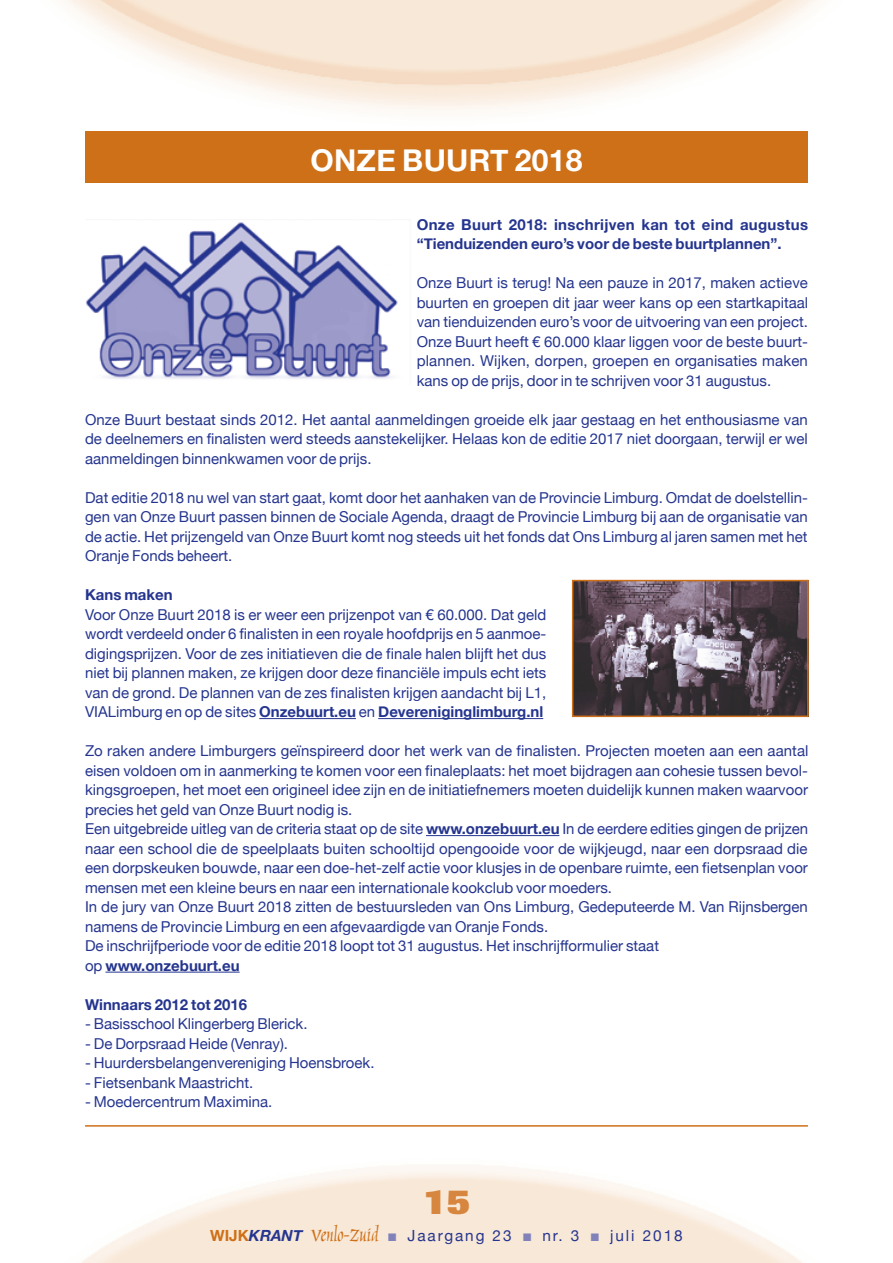
<style>
.page{position:relative;width:893px;height:1263px;background:#fff}
.page>*{position:absolute;margin:0;border:0;box-sizing:border-box;transform-origin:0 0}
.t1{font:800 36px "Imago";color:#d7863f}
.t2{font:700 30px "Helvetica Neue";letter-spacing:.01em;color:#fff}
.t3{font:24.3px "Marigold";color:#ce7018}
.t4{font:15.3px "Helvetica Neue";letter-spacing:.125em;color:#25358f}
.t5{font:15px/19.5px "Helvetica Neue";color:#25358f;text-align:justify}
.t6{font:700 15px/19.5px "Helvetica Neue";letter-spacing:.02em;color:#25358f}
.t7{font:700 15px "Helvetica Neue";color:#25358f}
.s1{font-weight:700}
.s2{font-family:"Helvetica Neue";font-weight:700;font-size:15.3px}
.s3{font-family:"Helvetica Neue";font-weight:700;font-style:italic;font-size:15.3px;color:#25358f}
.s4{color:#8282bb}
</style>
<div class="page">
<hr style="left:85px;top:1125px;width:723px;height:2px;background:#ce7018">
<div style="left:85px;top:132px;width:723px;height:51px;background:#ce7018"></div>
<hr style="left:259px;top:718px;width:97px;height:1px;background:#25358f">
<hr style="left:378px;top:718px;width:165px;height:1px;background:#25358f">
<hr style="left:426px;top:835px;width:133px;height:1px;background:#25358f">
<hr style="left:105px;top:972px;width:135px;height:1px;background:#25358f">
<img style="left:85px;top:222px;width:313px;height:157px">
<img style="left:575px;top:583px;width:231px;height:131px">
<div style="left:572px;top:580px;width:237px;height:137px;border:2px solid #ce7018"></div>
<h2 class="t2" style="left:310px;top:142px;width:274px">ONZE BUURT 2018</h2>
<p class="t6" style="left:417px;top:214px;width:393px">Onze Buurt 2018: inschrijven kan tot eind augustus “Tienduizenden euro’s voor de beste buurtplannen”.</p>
<p class="t5" style="left:417px;top:273px;width:393px">Onze Buurt is terug! Na een pauze in 2017, maken actieve buurten en groepen dit jaar weer kans op een startkapitaal van tienduizenden euro’s voor de uitvoering van een project.<br>Onze Buurt heeft € 60.000 klaar liggen voor de beste buurt&shy;plannen. Wijken, dorpen, groepen en organisaties maken kans op de prijs, door in te schrijven voor 31 augustus.</p>
<p class="t5" style="left:85px;top:409px;width:724px">Onze Buurt bestaat sinds 2012. Het aantal aanmeldingen groeide elk jaar gestaag en het enthousiasme van de deelnemers en finalisten werd steeds aanstekelijker. Helaas kon de editie 2017 niet doorgaan, terwijl er wel aanmeldingen binnenkwamen voor de prijs.</p>
<p class="t5" style="left:85px;top:487px;width:724px">Dat editie 2018 nu wel van start gaat, komt door het aanhaken van de Provincie Limburg. Omdat de doelstellin&shy;gen van Onze Buurt passen binnen de Sociale Agenda, draagt de Provincie Limburg bij aan de organisatie van de actie. Het prijzengeld van Onze Buurt komt nog steeds uit het fonds dat Ons Limburg al jaren samen met het Oranje Fonds beheert.</p>
<p class="t7" style="left:85px;top:585px;width:89px">Kans maken</p>
<p class="t5" style="left:85px;top:604px;width:463px">Voor Onze Buurt 2018 is er weer een prijzenpot van € 60.000. Dat geld wordt verdeeld onder 6 finalisten in een royale hoofdprijs en 5 aanmoe&shy;digingsprijzen. Voor de zes initiatieven die de finale halen blijft het dus niet bij plannen maken, ze krijgen door deze financiële impuls echt iets van de grond. De plannen van de zes finalisten krijgen aandacht bij L1, VIALimburg en op de sites <span class="s1">Onzebuurt.eu</span> en <span class="s1">Devereniginglimburg.nl</span></p>
<p class="t5" style="left:85px;top:741px;width:725px;text-align:left">Zo raken andere Limburgers geïnspireerd door het werk van de finalisten. Projecten moeten aan een aantal eisen voldoen om in aanmerking te komen voor een finaleplaats: het moet bijdragen aan cohesie tussen bevol&shy;kingsgroepen, het moet een origineel idee zijn en de initiatiefnemers moeten duidelijk kunnen maken waarvoor precies het geld van Onze Buurt nodig is.<br>Een uitgebreide uitleg van de criteria staat op de site <span class="s1">www.onzebuurt.eu</span> In de eerdere edities gingen de prijzen naar een school die de speelplaats buiten schooltijd opengooide voor de wijkjeugd, naar een dorpsraad die een dorpskeuken bouwde, naar een doe-het-zelf actie voor klusjes in de openbare ruimte, een fietsenplan voor mensen met een kleine beurs en naar een internationale kookclub voor moeders.<br>In de jury van Onze Buurt 2018 zitten de bestuursleden van Ons Limburg, Gedeputeerde M. Van Rijnsbergen namens de Provincie Limburg en een afgevaardigde van Oranje Fonds.<br>De inschrijfperiode voor de editie 2018 loopt tot 31 augustus. Het inschrijfformulier staat<br>op <span class="s1">www.onzebuurt.eu</span></p>
<p class="t7" style="left:85px;top:995px;width:164px">Winnaars 2012 tot 2016</p>
<p class="t5" style="left:85px;top:1014px;width:224px">- Basisschool Klingerberg Blerick.</p>
<p class="t5" style="left:85px;top:1033px;width:205px">- De Dorpsraad Heide (Venray).</p>
<p class="t5" style="left:85px;top:1053px;width:291px">- Huurdersbelangenvereniging Hoensbroek.</p>
<p class="t5" style="left:85px;top:1072px;width:170px">- Fietsenbank Maastricht.</p>
<p class="t5" style="left:85px;top:1092px;width:189px">- Moedercentrum Maximina.</p>
<h1 class="t1" style="left:423px;top:1180px;width:48px">15</h1>
<h3 class="t3" style="left:210px;top:1220px;width:170px"><span class="s2">WIJK</span><span class="s3">KRANT</span> Venlo-Zuid</h3>
<p class="t4" style="left:388px;top:1226px;width:296px"><span class="s4">■</span> Jaargang 23 <span class="s4">■</span> nr. 3 <span class="s4">■</span> juli 2018</p>
</div>
